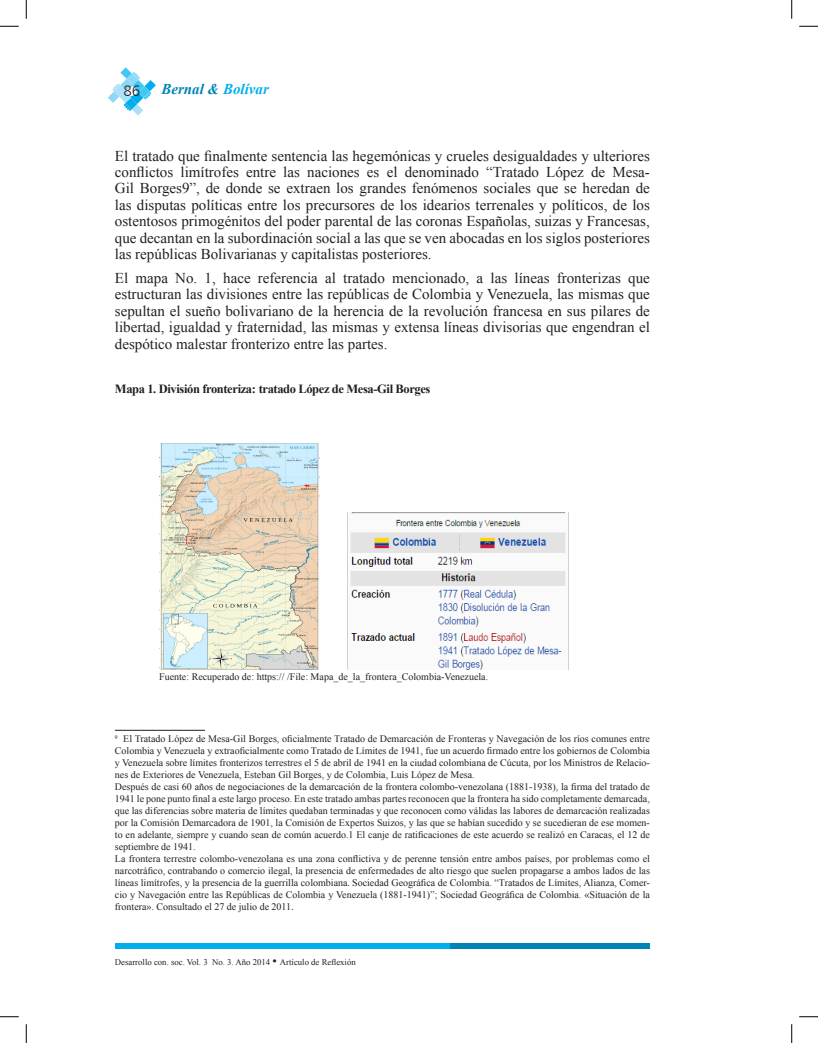
<style>
.page{position:relative;width:818px;height:1043px;background:#fff}
.page>*{position:absolute;margin:0;border:0;box-sizing:border-box;transform-origin:0 0}
.t1{font:15px/16.4px "Times New Roman";color:#231f20;text-align:justify}
.t2{font:italic 700 15px "Times New Roman";color:#0083b6}
.t3{font:15px "Humanist 777 BT Light B";color:#231f20}
.t4{font:700 12.5px "Times New Roman";letter-spacing:-.03em;color:#231f20}
.t5{font:10px/12px "Times New Roman";color:#231f20;text-align:justify}
.t6{font:8.75px "Times New Roman";color:#231f20}
.s1{color:#00aeef}
.s2{font-family:"Minion Pro"}
.s3{font-family:"Arial"}
.s4{font-size:12.5px}
</style>
<div class="page">
<svg style="left:108px;top:67px;width:48px;height:49px"></svg>
<div style="left:248px;top:943px;width:402px;height:5px;background:#0083b6"></div>
<div style="left:115px;top:943px;width:334px;height:5px;background:#00aeef"></div>
<img style="left:159px;top:443px;width:161px;height:226px">
<img style="left:350px;top:512px;width:216px;height:157px">
<hr style="left:115px;top:730px;width:90px;height:1px;background:#231f20">
<svg style="left:0;top:25px;width:19px;height:2px"></svg>
<svg style="left:799px;top:25px;width:19px;height:2px"></svg>
<svg style="left:0;top:1016px;width:19px;height:1px"></svg>
<svg style="left:799px;top:1016px;width:19px;height:1px"></svg>
<svg style="left:25px;top:0;width:2px;height:19px"></svg>
<svg style="left:25px;top:1024px;width:2px;height:18px"></svg>
<svg style="left:791px;top:0;width:1px;height:19px"></svg>
<svg style="left:791px;top:1024px;width:1px;height:18px"></svg>
<h1 class="t3" style="left:123px;top:81px;width:18px">86</h1>
<h1 class="t2" style="left:161px;top:79px;width:109px">Bernal &amp; <span class="s1">Bolívar</span></h1>
<p class="t1" style="left:115px;top:147px;width:536px">El tratado que finalmente sentencia las hegemónicas y crueles desigualdades y ulteriores conflictos limítrofes entre las naciones es el denominado “Tratado López de Mesa-Gil Borges9”, de donde se extraen los grandes fenómenos sociales que se heredan de las disputas políticas entre los precursores de los idearios terrenales y políticos, de los ostentosos primogénitos del poder parental de las coronas Españolas, suizas y Francesas, que decantan en la subordinación social a las que se ven abocadas en los siglos posteriores las repúblicas Bolivarianas y capitalistas posteriores.</p>
<p class="t1" style="left:115px;top:269px;width:536px">El mapa No. 1, hace referencia al tratado mencionado, a las líneas fronterizas que estructuran las divisiones entre las repúblicas de Colombia y Venezuela, las mismas que sepultan el sueño bolivariano de la herencia de la revolución francesa en sus pilares de libertad, igualdad y fraternidad, las mismas y extensa líneas divisorias que engendran el despótico malestar fronterizo entre las partes.</p>
<p class="t4" style="left:115px;top:380px;width:317px">Mapa 1. División fronteriza: tratado López de Mesa-Gil Borges</p>
<p class="t5" style="left:159px;top:670px;width:330px">Fuente: Recuperado de: https:// /File: Mapa_de_la_frontera_Colombia-Venezuela.</p>
<p class="t5" style="left:115px;top:732px;width:536px"><sup>9</sup> El Tratado López de Mesa-Gil Borges, oficialmente Tratado de Demarcación de Fronteras y Navegación de los ríos comunes entre Colombia y Venezuela y extraoficialmente como Tratado de Límites de 1941, fue un acuerdo firmado entre los gobiernos de Colombia y Venezuela sobre límites fronterizos terrestres el 5 de abril de 1941 en la ciudad colombiana de Cúcuta, por los Ministros de Relacio&shy;nes de Exteriores de Venezuela, Esteban Gil Borges, y de Colombia, Luis López de Mesa.</p>
<p class="t5" style="left:115px;top:780px;width:536px">Después de casi 60 años de negociaciones de la demarcación de la frontera colombo-venezolana (1881-1938), la firma del tratado de 1941 le pone punto final a este largo proceso. En este tratado ambas partes reconocen que la frontera ha sido completamente demarcada, que las diferencias sobre materia de límites quedaban terminadas y que reconocen como válidas las labores de demarcación realizadas por la Comisión Demarcadora de 1901, la Comisión de Expertos Suizos, y las que se habían sucedido y se sucedieran de ese momen&shy;to en adelante, siempre y cuando sean de común acuerdo.1 El canje de ratificaciones de este acuerdo se realizó en Caracas, el 12 de septiembre de 1941.</p>
<p class="t5" style="left:115px;top:852px;width:536px">La frontera terrestre colombo-venezolana es una zona conflictiva y de perenne tensión entre ambos países, por problemas como el narcotráfico, contrabando o comercio ilegal, la presencia de enfermedades de alto riesgo que suelen propagarse a ambos lados de las líneas limítrofes, y la presencia de la guerrilla colombiana<span class="s2">.</span> Sociedad Geográfica de Colombia. “Tratados de Límites, Alianza, Comer&shy;cio y Navegación entre las Repúblicas de Colombia y Venezuela (1881-1941)”; Sociedad Geográfica de Colombia. «Situación de la frontera». Consultado el 27 de julio de 2011<span class="s3">.</span></p>
<p class="t6" style="left:115px;top:956px;width:242px">Desarrollo con. soc. Vol. 3 No. 3. Año 2014 <span class="s4">•</span> Artículo de Reflexión</p>
</div>
